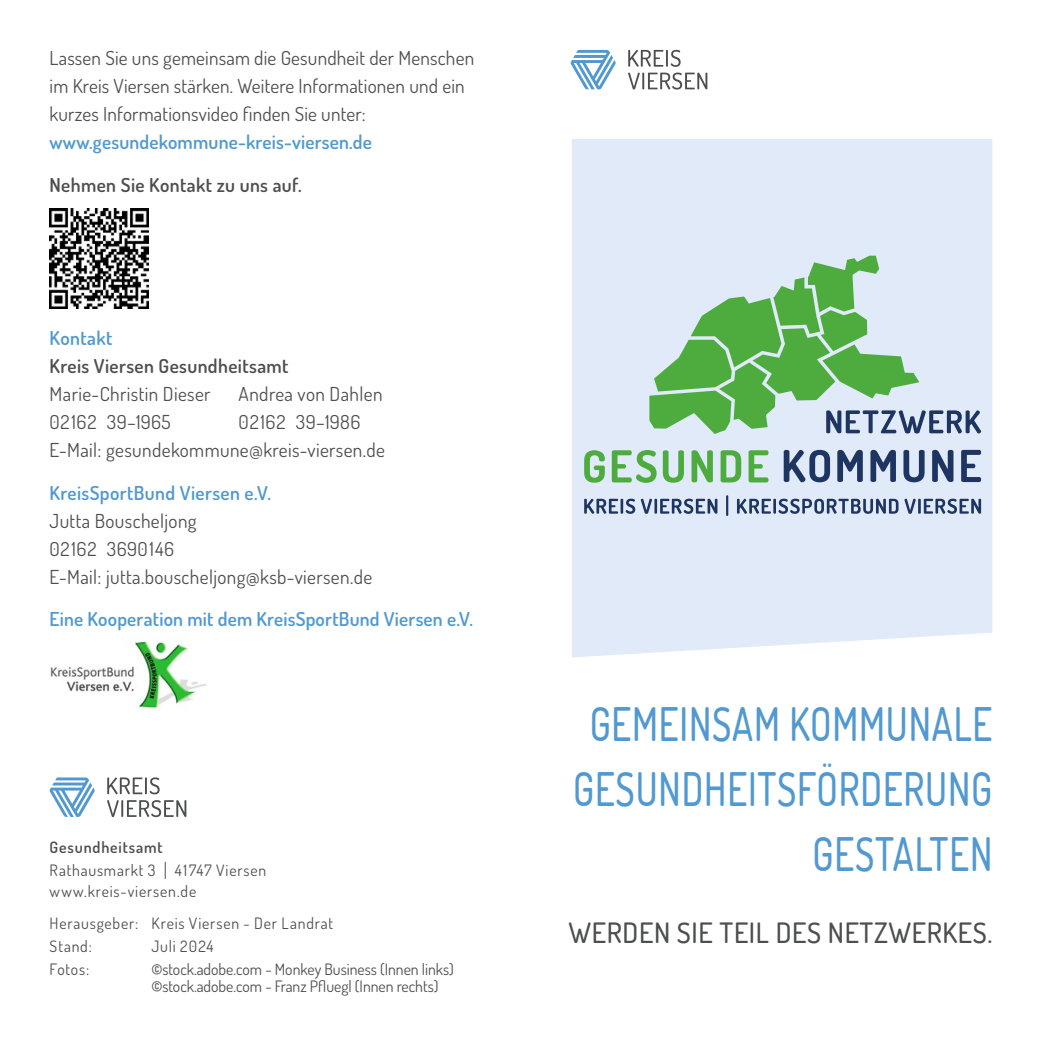
<style>
.page{position:relative;width:1042px;height:1042px;background:#fff}
.page>*{position:absolute;margin:0;border:0;box-sizing:border-box;transform-origin:0 0}
.t1{font:500 46.2px/64.8px "Dosis";letter-spacing:.02em;color:#5199d0;text-align:right;scale:.83 1}
.t2{font:500 28px "Dosis";letter-spacing:.02em;color:#4d4f4e}
.t3{font:19.25px/28px "Dosis";letter-spacing:.02em;color:#4d4f4e}
.t4{font:600 19.25px "Dosis";letter-spacing:.01em;color:#5199d0}
.t5{font:600 19.25px "Dosis";letter-spacing:.02em;color:#4d4f4e}
.t6{font:15.75px/21px "Dosis";letter-spacing:.045em;color:#4d4f4e}
.t7{font:15.75px/17.5px "Dosis";color:#4d4f4e}
.t8{font:600 15.75px "Dosis";letter-spacing:.05em;color:#4d4f4e}
.s1{font-weight:600}
</style>
<div class="page">
<div style="left:572px;top:139px;width:420px;height:518px;background:#e0eaf9"></div>
<svg style="left:570px;top:50px;width:46px;height:39px"></svg>
<svg style="left:628px;top:73px;width:79px;height:17px"></svg>
<svg style="left:628px;top:50px;width:52px;height:17px"></svg>
<svg style="left:50px;top:777px;width:45px;height:40px"></svg>
<svg style="left:107px;top:800px;width:79px;height:17px"></svg>
<svg style="left:107px;top:777px;width:53px;height:17px"></svg>
<svg style="left:165px;top:862px;width:1px;height:17px"></svg>
<svg style="left:649px;top:256px;width:332px;height:178px;background:#a3cdad"></svg>
<svg style="left:584px;top:450px;width:184px;height:33px;background:#9ccda3"></svg>
<svg style="left:784px;top:450px;width:197px;height:32px;background:#8292af"></svg>
<svg style="left:584px;top:499px;width:397px;height:15px;background:#8c9cb7"></svg>
<hr style="left:726px;top:495px;width:2px;height:21px;background:#1d3560">
<img style="left:50px;top:641px;width:157px;height:68px">
<img style="left:50px;top:209px;width:99px;height:99px">
<p class="t3" style="left:50px;top:43px;width:426px">Lassen Sie uns gemeinsam die Gesundheit der Menschen im Kreis Viersen stärken. Weitere Informationen und ein kurzes Informationsvideo finden Sie unter:</p>
<p class="t4" style="left:50px;top:130px;width:324px">www.gesundekommune-kreis-viersen.de</p>
<p class="t5" style="left:50px;top:173px;width:254px">Nehmen Sie Kontakt zu uns auf.</p>
<p class="t4" style="left:50px;top:325px;width:64px">Kontakt</p>
<p class="t5" style="left:50px;top:353px;width:240px">Kreis Viersen Gesundheitsamt</p>
<p class="t3" style="left:50px;top:378px;width:163px">Marie-Christin Dieser</p>
<p class="t3" style="left:239px;top:378px;width:145px">Andrea von Dahlen</p>
<p class="t3" style="left:50px;top:406px;width:123px">02162 39–1965</p>
<p class="t3" style="left:50px;top:406px;width:337px;text-indent:189px">02162 39–1986<br>E-Mail: gesundekommune@kreis-viersen.de</p>
<p class="t4" style="left:50px;top:480px;width:223px">KreisSportBund Viersen e.V.</p>
<p class="t3" style="left:50px;top:505px;width:324px">Jutta Bouscheljong<br>02162 3690146<br>E-Mail: jutta.bouscheljong@ksb-viersen.de</p>
<p class="t4" style="left:50px;top:607px;width:425px">Eine Kooperation mit dem KreisSportBund Viersen e.V.</p>
<p class="t8" style="left:50px;top:837px;width:115px">Gesundheitsamt</p>
<p class="t6" style="left:50px;top:858px;width:218px">Rathausmarkt 3 41747 Viersen www.kreis-viersen.de</p>
<p class="t6" style="left:50px;top:911px;width:285px;line-height:22.8px">Herausgeber: Kreis Viersen - Der Landrat<br>Stand:</p>
<p class="t6" style="left:151px;top:935px;width:64px">Juli 2024</p>
<p class="t6" style="left:50px;top:958px;width:41px">Fotos:</p>
<p class="t7" style="left:151px;top:959px;width:304px"><span class="s1">©</span>stock.adobe.com - Monkey Business (Innen links) <span class="s1">©</span>stock.adobe.com - Franz Pfluegl (Innen rechts)</p>
<h1 class="t1" style="left:573px;top:691px;width:506px">GEMEINSAM KOMMUNALE<br>GESUNDHEITSFÖRDERUNG<br>GESTALTEN</h1>
<h2 class="t2" style="left:568px;top:914px;width:425px">WERDEN SIE TEIL DES NETZWERKES.</h2>
</div>
